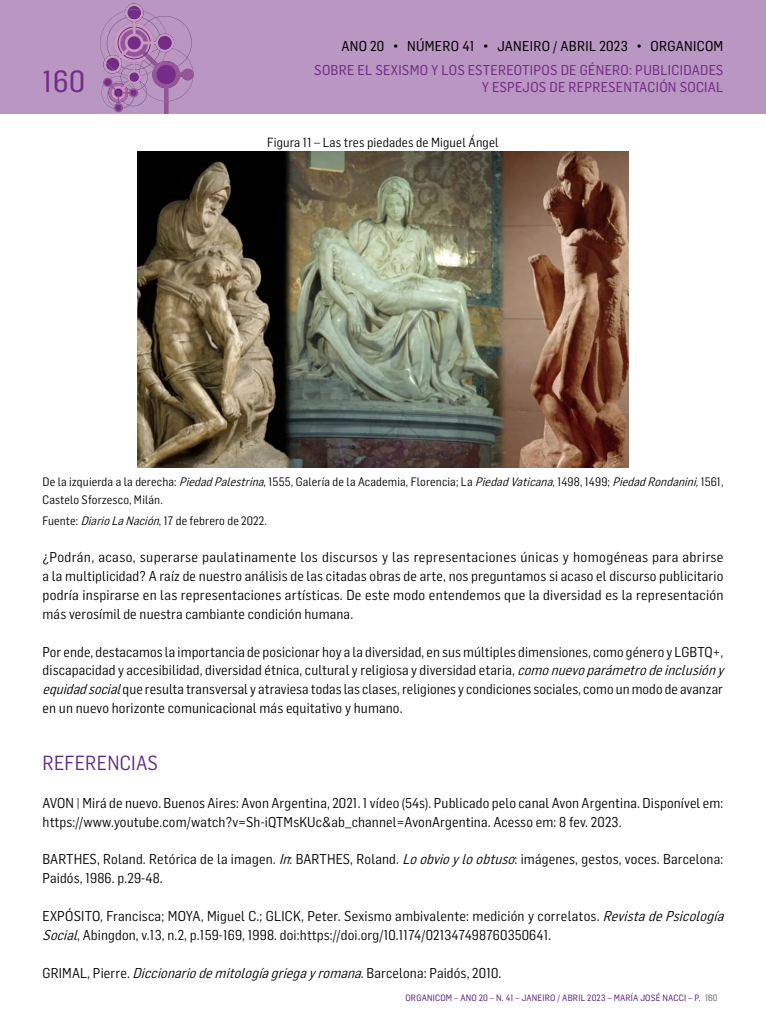
<style>
.page{position:relative;width:766px;height:1021px;background:#fff}
.page>*{position:absolute;margin:0;border:0;box-sizing:border-box;transform-origin:0 0}
.t1{font:30px "Flama Semicondensed Basic";color:#732d87}
.t2{font:20px "Flama Semicondensed";letter-spacing:.01em;color:#5f2882}
.t3{font:14px/18.9px "Flama Semicondensed";letter-spacing:.01em;color:#000}
.t4{font:14px/16.8px "Flama Semicondensed Basic";letter-spacing:.02em;color:#732d87;text-align:right}
.t5{font:14px "Flama Semicondensed Basic";letter-spacing:.02em;color:#000}
.t6{font:13px "Flama Semicondensed";letter-spacing:.01em;color:#000}
.t7{font:12px/18px "Flama Semicondensed";letter-spacing:.01em;color:#000}
.t8{font:9px "Flama Semicondensed Basic";letter-spacing:.02em;color:#5f2882}
.s1{font-style:italic}
.s2{color:#9d9d9c}
</style>
<div class="page">
<div style="left:0;top:0;width:765px;height:113px;background:#ba96c3"></div>
<svg style="left:100px;top:3px;width:93px;height:110px"></svg>
<div style="left:158px;top:36px;width:14px;height:14px;background:#732d87;border-radius:50%"></div>
<div style="left:104px;top:79px;width:7px;height:7px;background:#732d87;border-radius:3px"></div>
<div style="left:128px;top:36px;width:13px;height:13px;background:#732d87;border-radius:50%"></div>
<div style="left:115px;top:89px;width:7px;height:7px;background:#732d87;border-radius:3px"></div>
<div style="left:129px;top:72px;width:10px;height:10px;background:#732d87;border-radius:5px"></div>
<img style="left:137px;top:152px;width:491px;height:315px">
<h1 class="t1" style="left:43px;top:62px;width:44px">160</h1>
<p class="t5" style="left:341px;top:37px;width:383px">ANO 20 • NÚMERO 41 • JANEIRO / ABRIL 2023 • ORGANICOM</p>
<p class="t4" style="left:314px;top:61px;width:410px">SOBRE EL SEXISMO Y LOS ESTEREOTIPOS DE GÉNERO: PUBLICIDADES<br>Y ESPEJOS DE REPRESENTACIÓN SOCIAL</p>
<p class="t6" style="left:267px;top:134px;width:233px">Figura 11 – Las tres piedades de Miguel Ángel</p>
<p class="t7" style="left:43px;top:472px;width:682px">De la izquierda a la derecha: <span class="s1">PiedadPalestrina</span>, 1555, Galería de la Academia, Florencia; La <span class="s1">PiedadVaticana</span>, 1498, 1499; <span class="s1">PiedadRondanini,</span>1561,<br>Castelo Sforzesco, Milán.</p>
<p class="t7" style="left:43px;top:510px;width:226px">Fuente: <span class="s1">DiarioLaNación</span>, 17 de febrero de 2022.</p>
<p class="t3" style="left:43px;top:547px;width:682px;text-align:justify">¿Podrán, acaso, superarse paulatinamente los discursos y las representaciones únicas y homogéneas para abrirse a la multiplicidad? A raíz de nuestro análisis de las citadas obras de arte, nos preguntamos si acaso el discurso publicitario podría inspirarse en las representaciones artísticas. De este modo entendemos que la diversidad es la representación más verosímil de nuestra cambiante condición humana.</p>
<p class="t3" style="left:43px;top:641px;width:686px">Por ende, destacamos la importancia de posicionar hoy a la diversidad, en sus múltiples dimensiones, como género y LGBTQ+, discapacidad y accesibilidad, diversidad étnica, cultural y religiosa y diversidad etaria, <span class="s1">comonuevoparámetrodeinclusióny equidadsocial</span>que resulta transversal y atraviesa todas las clases, religiones y condiciones sociales, como un modo de avanzar en un nuevo horizonte comunicacional más equitativo y humano.</p>
<h2 class="t2" style="left:43px;top:750px;width:117px">REFERENCIAS</h2>
<p class="t3" style="left:43px;top:792px;width:682px">AVON | Mirá de nuevo. Buenos Aires: Avon Argentina, 2021. 1 vídeo (54 s). Publicado pelo canal Avon Argentina. Disponível em: https://www.youtube.com/watch?v=Sh-iQTMsKUc&amp;ab_channel=AvonArgentina. Acesso em: 8 fev. 2023.</p>
<p class="t3" style="left:43px;top:849px;width:682px">BARTHES, Roland. Retórica de la imagen. <span class="s1">In</span>: BARTHES, Roland. <span class="s1">Loobvioyloobtuso</span>: imágenes, gestos, voces. Barcelona:<br>Paidós, 1986. p. 29-48.</p>
<p class="t3" style="left:43px;top:906px;width:686px">EXPÓSITO, Francisca; MOYA, Miguel C.; GLICK, Peter. Sexismo ambivalente: medición y correlatos. <span class="s1">RevistadePsicología<br>Social</span>, Abingdon, v. 13, n. 2, p. 159-169, 1998. doi: https://doi.org/10.1174/021347498760350641.</p>
<p class="t3" style="left:43px;top:962px;width:460px">GRIMAL, Pierre. <span class="s1">Diccionariodemitologíagriegayromana</span>. Barcelona: Paidós, 2010.</p>
<p class="t8" style="left:405px;top:992px;width:267px">ORGANICOM – ANO 20 – N. 41 – JANEIRO / ABRIL 2023 – MARÍA JOSÉ NACCI</p>
<p class="t8" style="left:688px;top:992px;width:31px">– P. <span class="s2">160</span></p>
</div>
